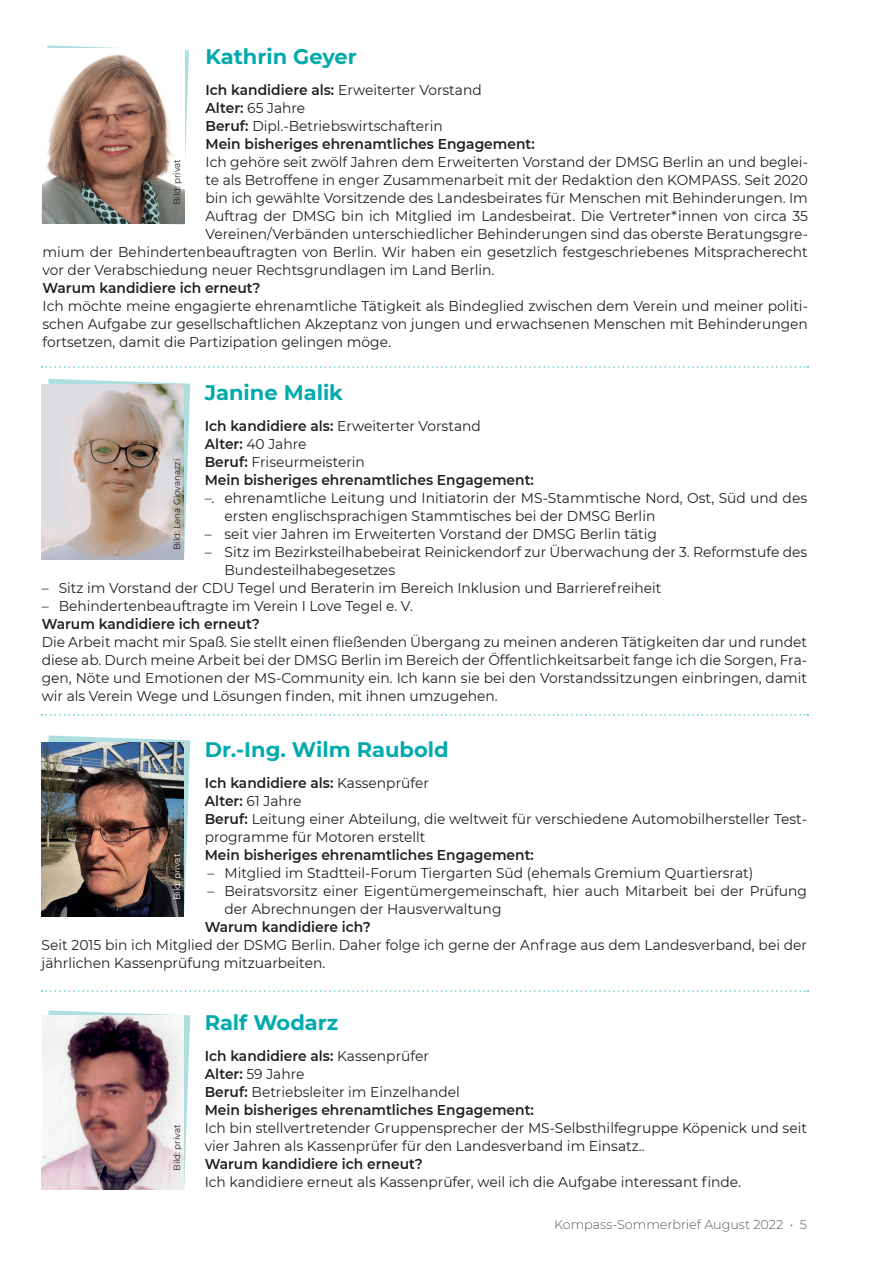
<style>
.page{position:relative;width:893px;height:1263px;background:#fff}
.page>*{position:absolute;margin:0;border:0;box-sizing:border-box;transform-origin:0 0}
.t1{font:700 21px "Montserrat";color:#00aaad}
.t2{font:14.25px/18px "Montserrat";color:#231f20}
.t3{font:600 14.25px/18px "Montserrat";color:#231f20}
.t4{font:300 12.75px "Montserrat";color:#57585a}
.t5{font:9px "Montserrat";color:#231f20}
.t6{font:9px "Montserrat";color:#fff}
.s1{font-weight:400}
.s2{font-weight:600}
</style>
<div class="page">
<svg style="left:48px;top:735px;width:142px;height:180px"></svg>
<svg style="left:48px;top:1010px;width:142px;height:179px"></svg>
<svg style="left:43px;top:379px;width:147px;height:179px"></svg>
<svg style="left:41px;top:45px;width:148px;height:180px"></svg>
<img style="left:42px;top:1015px;width:141px;height:174px">
<img style="left:42px;top:742px;width:141px;height:174px">
<img style="left:42px;top:385px;width:141px;height:174px">
<img style="left:43px;top:49px;width:141px;height:174px">
<svg style="left:41px;top:990px;width:767px;height:2px"></svg>
<svg style="left:41px;top:714px;width:767px;height:2px"></svg>
<svg style="left:41px;top:366px;width:767px;height:2px"></svg>
<h1 class="t1" style="left:206px;top:41px;width:153px">Kathrin Geyer</h1>
<p class="t3" style="left:206px;top:80px;width:331px">Ich kandidiere als: <span class="s1">Erweiterter Vorstand<br></span>Alter: <span class="s1">65 Jahre<br></span>Beruf: <span class="s1">Dipl.-Betriebswirtschafterin<br></span>Mein bisheriges ehrenamtliches Engagement:</p>
<p class="t2" style="left:206px;top:152px;width:604px">Ich gehöre seit zwölf Jahren dem Erweiterten Vorstand der DMSG Berlin an und beglei-</p>
<p class="t2" style="left:206px;top:170px;width:604px">te als Betroffene in enger Zusammenarbeit mit der Redaktion den KOMPASS. Seit 2020</p>
<p class="t2" style="left:206px;top:188px;width:604px">bin ich gewählte Vorsitzende des Landesbeirates für Menschen mit Behinderungen. Im</p>
<p class="t2" style="left:206px;top:206px;width:604px">Auftrag der DMSG bin ich Mitglied im Landesbeirat. Die Vertreter*innen von circa 35</p>
<p class="t2" style="left:206px;top:224px;width:604px">Vereinen/Verbänden unterschiedlicher Behinderungen sind das oberste Beratungsgre-</p>
<p class="t2" style="left:43px;top:242px;width:767px">mium der Behindertenbeauftragten von Berlin. Wir haben ein gesetzlich festgeschriebenes Mitspracherecht</p>
<p class="t2" style="left:43px;top:260px;width:453px">vor der Verabschiedung neuer Rechtsgrundlagen im Land Berlin.</p>
<p class="t3" style="left:43px;top:278px;width:220px">Warum kandidiere ich erneut?</p>
<p class="t2" style="left:43px;top:296px;width:767px;text-align:justify">Ich möchte meine engagierte ehrenamtliche Tätigkeit als Bindeglied zwischen dem Verein und meiner politi&shy;schen Aufgabe zur gesellschaftlichen Akzeptanz von jungen und erwachsenen Menschen mit Behinderungen fortsetzen, damit die Partizipation gelingen möge.</p>
<p class="t5" style="left:171px;top:205px;width:48px;rotate:-90deg">Bild: privat</p>
<h1 class="t1" style="left:205px;top:377px;width:140px">Janine Malik</h1>
<p class="t3" style="left:205px;top:416px;width:331px">Ich kandidiere als: <span class="s1">Erweiterter Vorstand<br></span>Alter: <span class="s1">40 Jahre<br></span>Beruf: <span class="s1">Friseurmeisterin<br></span>Mein bisheriges ehrenamtliches Engagement:</p>
<p class="t2" style="left:225px;top:488px;width:584px;text-indent:-20px">–. ehrenamtliche Leitung und Initiatorin der MS-Stammtische Nord, Ost, Süd und des ersten englischsprachigen Stammtisches bei der DMSG Berlin</p>
<p class="t2" style="left:205px;top:524px;width:454px">– seit vier Jahren im Erweiterten Vorstand der DMSG Berlin tätig</p>
<p class="t2" style="left:225px;top:542px;width:584px;text-indent:-20px">– Sitz im Bezirksteilhabebeirat Reinickendorf zur Überwachung der 3. Reformstufe des<br>Bundesteilhabegesetzes</p>
<p class="t2" style="left:42px;top:578px;width:621px">– Sitz im Vorstand der CDU Tegel und Beraterin im Bereich Inklusion und Barrierefreiheit</p>
<p class="t2" style="left:42px;top:596px;width:373px">– Behindertenbeauftragte im Verein I Love Tegel e. V.</p>
<p class="t3" style="left:42px;top:614px;width:220px">Warum kandidiere ich erneut?</p>
<p class="t2" style="left:42px;top:632px;width:767px;text-align:justify">Die Arbeit macht mir Spaß. Sie stellt einen fließenden Übergang zu meinen anderen Tätigkeiten dar und rundet diese ab. Durch meine Arbeit bei der DMSG Berlin im Bereich der Öffentlichkeitsarbeit fange ich die Sorgen, Fra&shy;gen, Nöte und Emotionen der MS-Community ein. Ich kann sie bei den Vorstandssitzungen einbringen, damit wir als Verein Wege und Lösungen finden, mit ihnen umzugehen.</p>
<p class="t5" style="left:171px;top:550px;width:93px;rotate:-90deg">Bild: Lena Giovanazzi</p>
<h1 class="t1" style="left:205px;top:734px;width:246px">Dr.-Ing. Wilm Raubold</h1>
<p class="t2" style="left:205px;top:773px;width:604px"><span class="s2">Ich kandidiere als:</span> Kassenprüfer<br><span class="s2">Alter:</span> 61 Jahre<br><span class="s2">Beruf:</span> Leitung einer Abteilung, die weltweit für verschiedene Automobilhersteller Test&shy;programme für Motoren erstellt</p>
<p class="t3" style="left:205px;top:845px;width:331px">Mein bisheriges ehrenamtliches Engagement:</p>
<p class="t2" style="left:207px;top:863px;width:547px">– Mitglied im Stadtteil-Forum Tiergarten Süd (ehemals Gremium Quartiersrat)</p>
<p class="t2" style="left:224px;top:881px;width:584px;text-indent:-17px">– Beiratsvorsitz einer Eigentümergemeinschaft, hier auch Mitarbeit bei der Prüfung der Abrechnungen der Hausverwaltung</p>
<p class="t3" style="left:205px;top:917px;width:168px">Warum kandidiere ich?</p>
<p class="t2" style="left:42px;top:935px;width:767px">Seit 2015 bin ich Mitglied der DSMG Berlin. Daher folge ich gerne der Anfrage aus dem Landesverband, bei der jährlichen Kassenprüfung mitzuarbeiten.</p>
<p class="t6" style="left:171px;top:900px;width:48px;rotate:-90deg">Bild: privat</p>
<p class="t5" style="left:171px;top:1171px;width:48px;rotate:-90deg">Bild: privat</p>
<h1 class="t1" style="left:205px;top:1007px;width:135px">Ralf Wodarz</h1>
<p class="t3" style="left:205px;top:1046px;width:331px">Ich kandidiere als: <span class="s1">Kassenprüfer<br></span>Alter: <span class="s1">59 Jahre<br></span>Beruf: <span class="s1">Betriebsleiter im Einzelhandel<br></span>Mein bisheriges ehrenamtliches Engagement:</p>
<p class="t2" style="left:205px;top:1118px;width:604px">Ich bin stellvertretender Gruppensprecher der MS-Selbsthilfegruppe Köpenick und seit vier Jahren als Kassenprüfer für den Landesverband im Einsatz..</p>
<p class="t3" style="left:205px;top:1154px;width:220px">Warum kandidiere ich erneut?</p>
<p class="t2" style="left:205px;top:1172px;width:538px">Ich kandidiere erneut als Kassenprüfer, weil ich die Aufgabe interessant finde.</p>
<p class="t4" style="left:554px;top:1215px;width:254px">Kompass-Sommerbrief August 2022 • 5</p>
</div>
